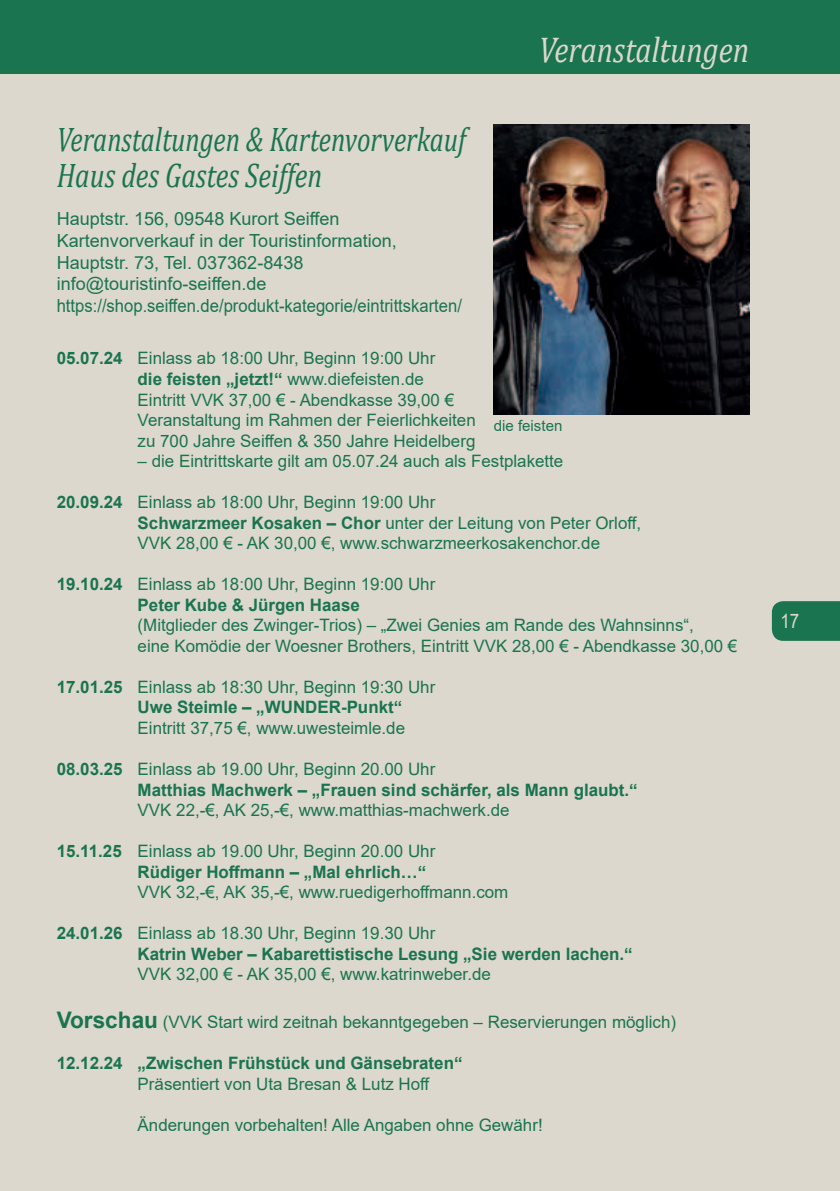
<style>
.page{position:relative;width:840px;height:1191px;background:#fff}
.page>*{position:absolute;margin:0;border:0;box-sizing:border-box;transform-origin:0 0}
.t1{font:italic 36px "Cambria";color:#dcd8ce;scale:.85 1}
.t2{font:italic 34.2px/36px "Cambria";color:#1a7450;scale:.78 1}
.t3{font:20px "Arial";color:#dcd8ce;scale:.85 1}
.t4{font:18px/21.6px "Arial";color:#1a7450}
.t5{font:17.2px/20.6px "Arial";color:#1a7450}
.t6{font:700 17.2px/20.6px "Arial";color:#1a7450}
.t7{font:15.2px "Arial";color:#1a7450}
.s1{font-weight:700}
.s2{font-weight:400}
.s3{font-weight:700;font-size:22.8px}
</style>
<div class="page">
<div style="left:0;top:0;width:839px;height:1191px;background:#dcd8ce"></div>
<div style="left:0;top:0;width:839px;height:74px;background:#1a7450"></div>
<svg style="left:771px;top:601px;width:68px;height:40px;background:#217754"></svg>
<img style="left:493px;top:125px;width:255px;height:289px">
<h1 class="t1" style="left:538px;top:24px;width:249px">Veranstaltungen</h1>
<h2 class="t2" style="left:57px;top:120px;width:526px">Veranstaltungen &amp; Kartenvorverkauf<br>Haus des Gastes Seiffen</h2>
<p class="t4" style="left:57px;top:208px;width:406px">Hauptstr. 156, 09548 Kurort Seiffen Kartenvorverkauf in der Touristinformation, Hauptstr. 73, Tel. 037362-8438 info@touristinfo-seiffen.de https://shop.seiffen.de/produkt-kategorie/eintrittskarten/</p>
<p class="t5" style="left:137px;top:348px;width:339px;text-indent:-81px"><span class="s1">05.07.24</span> Einlass ab 18:00 Uhr, Beginn 19:00 Uhr<br><span class="s1">die feisten „jetzt!“</span> www.diefeisten.de Eintritt VVK 37,00 € - Abendkasse 39,00 € Veranstaltung im Rahmen der Feierlichkeiten zu 700 Jahre Seiffen &amp; 350 Jahre Heidelberg</p>
<p class="t5" style="left:137px;top:450px;width:427px">– die Eintrittskarte gilt am 05.07.24 auch als Festplakette</p>
<p class="t5" style="left:137px;top:492px;width:505px;text-indent:-81px"><span class="s1">20.09.24</span> Einlass ab 18:00 Uhr, Beginn 19:00 Uhr<br><span class="s1">Schwarzmeer Kosaken – Chor</span> unter der Leitung von Peter Orloff,<br>VVK 28,00 € - AK 30,00 €, www.schwarzmeerkosakenchor.de</p>
<p class="t5" style="left:57px;top:574px;width:380px;text-align:center"><span class="s1">19.10.24</span> Einlass ab 18:00 Uhr, Beginn 19:00 Uhr<br><span class="s1">Peter Kube &amp; Jürgen Haase</span></p>
<p class="t5" style="left:137px;top:615px;width:601px">(Mitglieder des Zwinger-Trios) – „Zwei Genies am Rande des Wahnsinns“,<br>eine Komödie der Woesner Brothers, Eintritt VVK 28,00 € - Abendkasse 30,00 €</p>
<p class="t6" style="left:137px;top:676px;width:299px;text-indent:-81px">17.01.25 <span class="s2">Einlass ab 18:30 Uhr, Beginn 19:30 Uhr<br></span>Uwe Steimle – „WUNDER-Punkt“</p>
<p class="t5" style="left:137px;top:717px;width:269px">Eintritt 37,75 €, www.uwesteimle.de</p>
<p class="t6" style="left:137px;top:759px;width:501px;text-indent:-81px">08.03.25 <span class="s2">Einlass ab 19.00 Uhr, Beginn 20.00 Uhr<br></span>Matthias Machwerk – „Frauen sind schärfer, als Mann glaubt.“</p>
<p class="t5" style="left:137px;top:799px;width:373px">VVK 22,-€, AK 25,-€, www.matthias-machwerk.de</p>
<p class="t6" style="left:137px;top:841px;width:299px;text-indent:-81px">15.11.25 <span class="s2">Einlass ab 19.00 Uhr, Beginn 20.00 Uhr<br></span>Rüdiger Hoffmann – „Mal ehrlich…“</p>
<p class="t5" style="left:137px;top:881px;width:372px">VVK 32,-€, AK 35,-€, www.ruedigerhoffmann.com</p>
<p class="t6" style="left:137px;top:923px;width:496px;text-indent:-81px">24.01.26 <span class="s2">Einlass ab 18.30 Uhr, Beginn 19.30 Uhr<br></span>Katrin Weber – Kabarettistische Lesung „Sie werden lachen.“</p>
<p class="t5" style="left:137px;top:963px;width:354px">VVK 32,00 € - AK 35,00 €, www.katrinweber.de</p>
<p class="t5" style="left:57px;top:1011px;width:620px"><span class="s3">Vorschau</span> (VVK Start wird zeitnah bekanntgegeben – Reservierungen möglich)</p>
<p class="t6" style="left:57px;top:1053px;width:407px">12.12.24 „Zwischen Frühstück und Gänsebraten“</p>
<p class="t5" style="left:137px;top:1073px;width:293px">Präsentiert von Uta Bresan &amp; Lutz Hoff</p>
<p class="t5" style="left:137px;top:1114px;width:406px">Änderungen vorbehalten! Alle Angaben ohne Gewähr!</p>
<p class="t7" style="left:493px;top:415px;width:70px">die feisten</p>
<p class="t3" style="left:780px;top:607px;width:24px">17</p>
</div>
